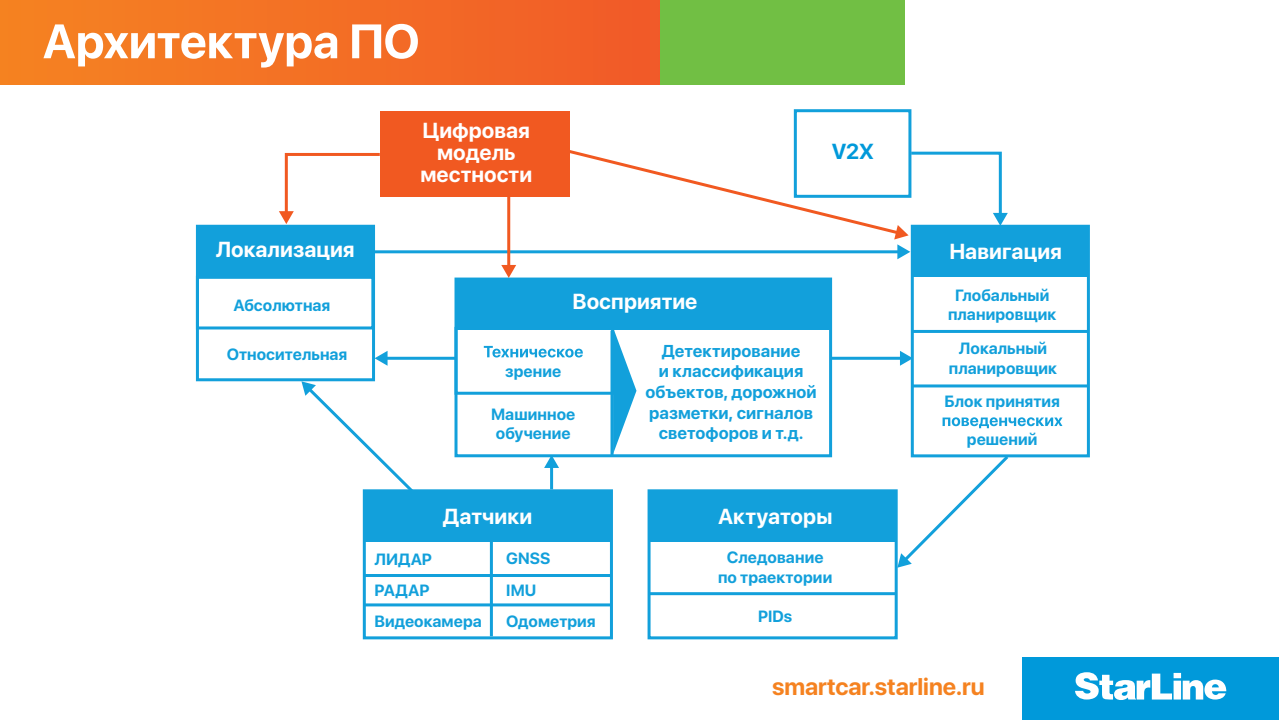
<style>
.page{position:relative;width:1280px;height:720px;background:#fff}
.page>*{position:absolute;margin:0;border:0;box-sizing:border-box;transform-origin:0 0}
.t1{font:700 24px "SF Pro Display";color:#f58220}
.t2{font:700 21.6px/22px "SF Pro Display";color:#fff;text-align:center}
.t3{font:700 21.6px "SF Pro Display";color:#0099da}
.t4{font:700 17.1px/20.5px "SF Pro Display";color:#12a0db;text-align:center}
.t5{font:700 16.2px/19.5px "SF Pro Display";letter-spacing:.005em;color:#12a0db;text-align:center}
</style>
<div class="page">
<svg style="left:898px;top:453px;width:114px;height:115px"></svg>
<svg style="left:301px;top:381px;width:111px;height:115px"></svg>
<div style="left:197px;top:226px;width:176px;height:51px;background:#12a0db"></div>
<div style="left:364px;top:491px;width:247px;height:51px;background:#12a0db"></div>
<div style="left:650px;top:491px;width:246px;height:51px;background:#12a0db"></div>
<div style="left:456px;top:279px;width:374px;height:51px;background:#12a0db"></div>
<div style="left:196px;top:276px;width:178px;height:53px;border:3px solid #12a0db"></div>
<div style="left:455px;top:327px;width:159px;height:68px;border:3px solid #12a0db"></div>
<div style="left:1023px;top:657px;width:256px;height:63px;background:#0099da"></div>
<svg style="left:1075px;top:672px;width:151px;height:28px"></svg>
<div style="left:660px;top:0;width:245px;height:84px;background:#71bf44"></div>
<div style="left:0;top:0;width:660px;height:84px;background:linear-gradient(to right,#f58321,#f15a28)"></div>
<svg style="left:43px;top:24px;width:375px;height:44px"></svg>
<div style="left:381px;top:111px;width:189px;height:85px;background:#f15921"></div>
<div style="left:794px;top:109px;width:117px;height:89px;border:3px solid #12a0db"></div>
<div style="left:363px;top:489px;width:250px;height:150px;border:3px solid #12a0db"></div>
<div style="left:648px;top:489px;width:250px;height:150px;border:3px solid #12a0db"></div>
<svg style="left:943px;top:417px;width:120px;height:11px"></svg>
<div style="left:455px;top:278px;width:377px;height:179px;border:3px solid #12a0db"></div>
<div style="left:196px;top:225px;width:179px;height:156px;border:3px solid #12a0db"></div>
<div style="left:912px;top:226px;width:176px;height:51px;background:#12a0db"></div>
<div style="left:911px;top:225px;width:179px;height:232px;border:3px solid #12a0db"></div>
<svg style="left:484px;top:346px;width:99px;height:12px"></svg>
<svg style="left:279px;top:151px;width:104px;height:73px"></svg>
<hr style="left:611px;top:331px;width:3px;height:125px;background:#12a0db">
<svg style="left:613px;top:328px;width:23px;height:126px"></svg>
<hr style="left:913px;top:330px;width:176px;height:3px;background:#12a0db">
<hr style="left:648px;top:592px;width:247px;height:3px;background:#12a0db">
<hr style="left:363px;top:574px;width:248px;height:3px;background:#12a0db">
<hr style="left:490px;top:542px;width:3px;height:94px;background:#12a0db">
<hr style="left:363px;top:603px;width:248px;height:3px;background:#12a0db">
<hr style="left:913px;top:384px;width:176px;height:3px;background:#12a0db">
<hr style="left:374px;top:250px;width:526px;height:3px;background:#12a0db">
<hr style="left:831px;top:357px;width:71px;height:3px;background:#12a0db">
<svg style="left:900px;top:351px;width:13px;height:15px"></svg>
<hr style="left:550px;top:466px;width:3px;height:23px;background:#12a0db">
<svg style="left:544px;top:455px;width:15px;height:13px"></svg>
<hr style="left:385px;top:357px;width:72px;height:3px;background:#12a0db">
<svg style="left:375px;top:351px;width:13px;height:15px"></svg>
<svg style="left:566px;top:148px;width:442px;height:111px"></svg>
<hr style="left:507px;top:196px;width:3px;height:71px;background:#f15921">
<svg style="left:501px;top:265px;width:15px;height:13px"></svg>
<h2 class="t2" style="left:216px;top:238px;width:140px">Локализация</h2>
<p class="t5" style="left:233px;top:296px;width:99px">Абсолютная</p>
<p class="t5" style="left:227px;top:345px;width:122px">Относительная</p>
<h2 class="t2" style="left:420px;top:119px;width:113px">Цифровая модель местности</h2>
<h2 class="t3" style="left:832px;top:139px;width:44px">V2X</h2>
<h2 class="t2" style="left:573px;top:290px;width:126px">Восприятие</h2>
<p class="t5" style="left:505px;top:361px;width:58px">зрение</p>
<p class="t5" style="left:491px;top:405px;width:86px;text-align:left">Машинное обучение</p>
<p class="t4" style="left:646px;top:341px;width:173px">Детектирование<br>и классификация объектов, дорожной разметки, сигналов светофоров и т.д.</p>
<h2 class="t2" style="left:949px;top:241px;width:114px">Навигация</h2>
<p class="t5" style="left:948px;top:285px;width:110px">Глобальный планировщик</p>
<p class="t5" style="left:949px;top:339px;width:110px">Локальный планировщик</p>
<p class="t5" style="left:944px;top:391px;width:117px">Блок принятия</p>
<p class="t5" style="left:967px;top:430px;width:72px">решений</p>
<h2 class="t2" style="left:443px;top:505px;width:91px">Датчики</h2>
<p class="t5" style="left:375px;top:544px;width:109px;line-height:30.9px;text-align:left">ЛИДАР<br>РАДАР<br>Видеокамера</p>
<p class="t5" style="left:506px;top:543px;width:91px;line-height:31.1px;text-align:left">GNSS<br>IMU<br>Одометрия</p>
<h2 class="t2" style="left:718px;top:505px;width:116px">Актуаторы</h2>
<p class="t5" style="left:718px;top:548px;width:116px">Следование по траектории</p>
<p class="t5" style="left:758px;top:607px;width:36px">PIDs</p>
<h1 class="t1" style="left:772px;top:672px;width:214px">smartcar.starline.ru</h1>
</div>
